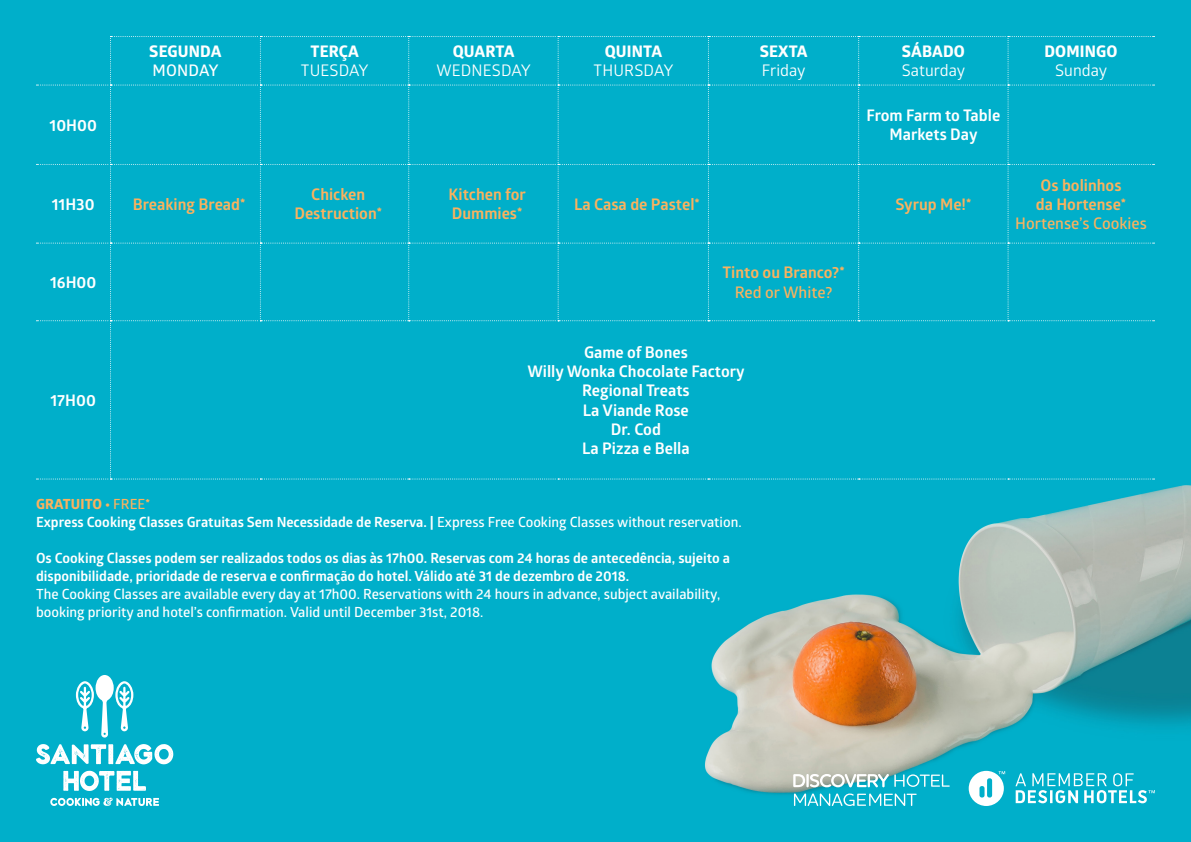
<style>
.page{position:relative;width:1191px;height:842px;background:#fff}
.page>*{position:absolute;margin:0;border:0;box-sizing:border-box;transform-origin:0 0}
.t1{font:700 16px "Glober";color:#fff}
.t2{font:700 16px/19.2px "Glober";color:#fbb25e;text-align:center}
.t3{font:16px "Glober";color:#fff}
.t4{font:700 16px "Globerx";letter-spacing:.01em;color:#fff}
.t5{font:600 16px "Glober";color:#fbb25e}
.t6{font:600 16px "Glober";letter-spacing:.01em;color:#fff}
.t7{font:700 14px/18px "Glober";color:#fff}
.t8{font:600 14px/18px "Glober";color:#fff}
.t9{font:700 14px "Globerx";letter-spacing:.01em;color:#fbb25e}
.s1{font-family:"Globerx"}
.s2{font-family:"Glober";font-weight:600}
.s3{font-weight:600}
</style>
<div class="page">
<img style="left:0;top:0;width:1191px;height:842px">
<svg style="left:968px;top:771px;width:187px;height:35px"></svg>
<svg style="left:793px;top:774px;width:156px;height:13px"></svg>
<svg style="left:794px;top:793px;width:122px;height:13px;background:#49c5d8"></svg>
<svg style="left:36px;top:744px;width:137px;height:20px"></svg>
<svg style="left:63px;top:771px;width:83px;height:20px"></svg>
<svg style="left:76px;top:675px;width:57px;height:63px"></svg>
<svg style="left:50px;top:797px;width:109px;height:9px"></svg>
<div style="left:36px;top:36px;width:1118px;height:443px;background:#00afca"></div>
<p class="t1" style="left:50px;top:114px;width:49px">10H00</p>
<p class="t4" style="left:149px;top:40px;width:74px">SEGUNDA</p>
<p class="t6" style="left:153px;top:60px;width:67px">MONDAY</p>
<p class="t4" style="left:310px;top:40px;width:50px">TERÇA</p>
<p class="t3" style="left:301px;top:60px;width:69px">TUESDAY</p>
<p class="t4" style="left:453px;top:40px;width:63px">QUARTA</p>
<p class="t3" style="left:436px;top:60px;width:96px">WEDNESDAY</p>
<p class="t4" style="left:605px;top:40px;width:59px">QUINTA</p>
<p class="t3" style="left:593px;top:60px;width:81px">THURSDAY</p>
<p class="t4" style="left:759px;top:40px;width:49px">SEXTA</p>
<p class="t3" style="left:762px;top:60px;width:45px">Friday</p>
<p class="t4" style="left:902px;top:40px;width:65px">SÁBADO</p>
<p class="t3" style="left:902px;top:60px;width:65px">Saturday</p>
<p class="t1" style="left:866px;top:104px;width:135px">From Farm to Table</p>
<p class="t1" style="left:889px;top:123px;width:89px">Markets Day</p>
<p class="t1" style="left:52px;top:193px;width:44px">11H30</p>
<p class="t2" style="left:133px;top:194px;width:114px">Breaking Bread<span class="s1">*</span></p>
<p class="t2" style="left:294px;top:185px;width:89px">Chicken<br>Destruction<span class="s1">*</span></p>
<p class="t2" style="left:448px;top:185px;width:79px;text-align:left">Kitchen for<br>Dummies<span class="s1">*</span></p>
<p class="t2" style="left:574px;top:194px;width:127px">La Casa de Pastel<span class="s1">*</span></p>
<p class="t2" style="left:895px;top:194px;width:78px">Syrup Me!<span class="s1">*</span></p>
<p class="t1" style="left:50px;top:271px;width:48px">16H00</p>
<p class="t2" style="left:722px;top:263px;width:124px">Tinto ou Branco?<span class="s1">*</span></p>
<p class="t5" style="left:734px;top:281px;width:99px">Red or White?</p>
<p class="t4" style="left:1044px;top:40px;width:75px">DOMINGO</p>
<p class="t3" style="left:1055px;top:60px;width:53px">Sunday</p>
<p class="t2" style="left:1040px;top:175px;width:82px">Os bolinhos</p>
<p class="t2" style="left:1035px;top:194px;width:92px">da Hortense<span class="s1">*</span></p>
<p class="t5" style="left:1015px;top:212px;width:133px">Hortense’s Cookies</p>
<p class="t1" style="left:51px;top:389px;width:47px">17H00</p>
<p class="t1" style="left:584px;top:341px;width:105px">Game of Bones</p>
<p class="t1" style="left:527px;top:360px;width:219px">Willy Wonka Chocolate Factory</p>
<p class="t1" style="left:582px;top:379px;width:109px">Regional Treats</p>
<p class="t1" style="left:583px;top:399px;width:107px">La Viande Rose</p>
<p class="t1" style="left:611px;top:418px;width:52px">Dr. Cod</p>
<p class="t1" style="left:582px;top:437px;width:109px">La Pizza e Bella</p>
<p class="t9" style="left:36px;top:494px;width:115px">GRATUITO • <span class="s2">FREE</span>*</p>
<p class="t7" style="left:36px;top:513px;width:707px">Express Cooking Classes Gratuitas Sem Necessidade de Reserva. | <span class="s3">Express Free Cooking Classes without reservation.</span></p>
<p class="t7" style="left:36px;top:549px;width:695px">Os Cooking Classes podem ser realizados todos os dias às 17h00. Reservas com 24 horas de antecedência, sujeito a disponibilidade, prioridade de reserva e confirmação do hotel. Válido até 31 de dezembro de 2018.</p>
<p class="t8" style="left:36px;top:585px;width:686px">The Cooking Classes are available every day at 17h00. Reservations with 24 hours in advance, subject availability, booking priority and hotel’s confirmation. Valid until December 31st, 2018.</p>
</div>
